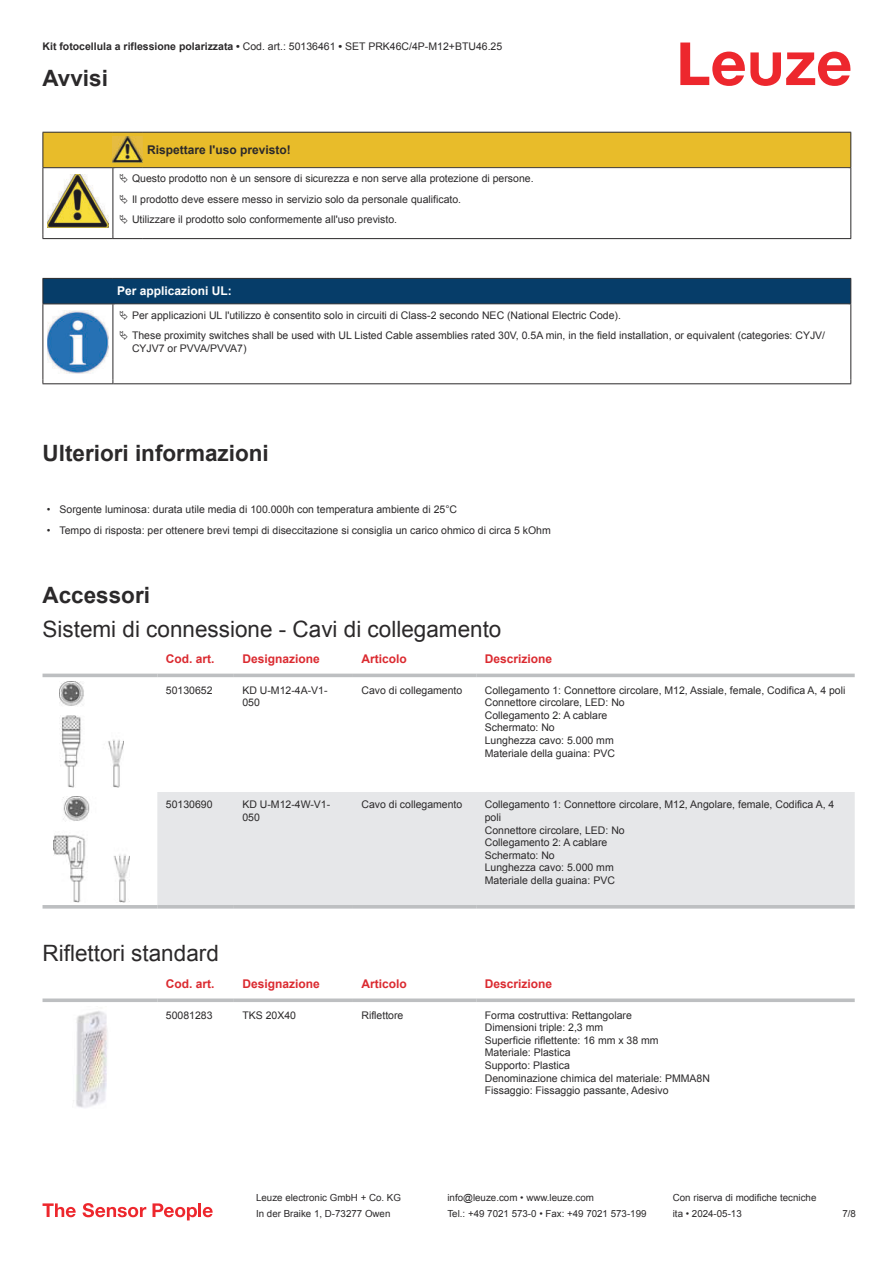
<style>
.page{position:relative;width:893px;height:1263px;background:#fff}
.page>*{position:absolute;margin:0;border:0;box-sizing:border-box;transform-origin:0 0}
.t1{font:22.5px "Arial";color:#2b292a}
.t2{font:700 22.5px "Arial";color:#2b292a}
.t3{font:700 12px "Arial";color:#db2a30}
.t4{font:700 12px "Arial";color:#2b292a}
.t5{font:700 12px "Arial";color:#fff}
.t6{font:10.5px/12.6px "Arial";color:#2b292a}
.t7{font:9.75px "Arial";color:#2b292a}
.s1{font-weight:700}
</style>
<div class="page">
<svg style="left:680px;top:43px;width:170px;height:43px"></svg>
<svg style="left:43px;top:673px;width:812px;height:236px"></svg>
<div style="left:157px;top:792px;width:698px;height:113px;background:#e6e7e9"></div>
<hr style="left:43px;top:674px;width:114px;height:3px;background:#bdbfc1">
<hr style="left:157px;top:674px;width:77px;height:3px;background:#bdbfc1">
<hr style="left:234px;top:674px;width:119px;height:3px;background:#bdbfc1">
<hr style="left:353px;top:674px;width:123px;height:3px;background:#bdbfc1">
<hr style="left:476px;top:674px;width:379px;height:3px;background:#bdbfc1">
<hr style="left:43px;top:905px;width:114px;height:3px;background:#bdbfc1">
<hr style="left:157px;top:905px;width:77px;height:3px;background:#bdbfc1">
<hr style="left:234px;top:905px;width:119px;height:3px;background:#bdbfc1">
<hr style="left:353px;top:905px;width:123px;height:3px;background:#bdbfc1">
<hr style="left:476px;top:905px;width:379px;height:3px;background:#bdbfc1">
<img style="left:59px;top:681px;width:65px;height:107px">
<img style="left:54px;top:796px;width:75px;height:106px">
<svg style="left:43px;top:998px;width:114px;height:4px"></svg>
<svg style="left:157px;top:998px;width:77px;height:4px"></svg>
<svg style="left:234px;top:998px;width:119px;height:4px"></svg>
<svg style="left:353px;top:998px;width:123px;height:4px"></svg>
<svg style="left:476px;top:998px;width:379px;height:4px;background:#c5c7c8"></svg>
<img style="left:73px;top:1011px;width:34px;height:97px">
<svg style="left:43px;top:1203px;width:33px;height:14px"></svg>
<svg style="left:83px;top:1203px;width:63px;height:14px"></svg>
<svg style="left:153px;top:1203px;width:44px;height:17px"></svg>
<hr style="left:198px;top:1203px;width:3px;height:14px;background:#ed272d">
<svg style="left:203px;top:1207px;width:10px;height:10px"></svg>
<hr style="left:43px;top:238px;width:70px;height:1px;background:#2b292a">
<hr style="left:113px;top:238px;width:30px;height:1px;background:#2b292a">
<hr style="left:143px;top:238px;width:708px;height:1px;background:#2b292a">
<hr style="left:43px;top:304px;width:1px;height:75px;background:#2b292a">
<hr style="left:113px;top:304px;width:1px;height:75px;background:#2b292a">
<hr style="left:850px;top:304px;width:1px;height:75px;background:#2b292a">
<hr style="left:43px;top:383px;width:70px;height:1px;background:#2b292a">
<hr style="left:113px;top:383px;width:738px;height:1px;background:#2b292a">
<img style="left:47px;top:358px;width:58px;height:15px">
<svg style="left:43px;top:132px;width:808px;height:106px"></svg>
<svg style="left:43px;top:278px;width:808px;height:80px"></svg>
<p class="t6" style="left:43px;top:41px;width:461px"><span class="s1">Kit fotocellula a riflessione polarizzata •</span> Cod. art.: 50136461 <span class="s1">•</span> SET PRK46C/4P-M12+BTU46.25</p>
<h1 class="t2" style="left:43px;top:70px;width:67px">Avvisi</h1>
<p class="t4" style="left:147px;top:145px;width:145px">Rispettare l'uso previsto!</p>
<p class="t6" style="left:132px;top:170px;width:403px;line-height:20.2px">Questo prodotto non è un sensore di sicurezza e non serve alla protezione di persone.<br>Il prodotto deve essere messo in servizio solo da personale qualificato.<br>Utilizzare il prodotto solo conformemente all'uso previsto.</p>
<p class="t5" style="left:117px;top:287px;width:116px">Per applicazioni UL:</p>
<p class="t6" style="left:132px;top:306px;width:695px;line-height:20.2px">Per applicazioni UL l'utilizzo è consentito solo in circuiti di Class-2 secondo NEC (National Electric Code).<br>These proximity switches shall be used with UL Listed Cable assemblies rated 30V, 0.5A min, in the field installation, or equivalent (categories: CYJV/</p>
<p class="t6" style="left:132px;top:342px;width:116px">CYJV7 or PVVA/PVVA7)</p>
<h1 class="t2" style="left:43px;top:444px;width:228px">Ulteriori informazioni</h1>
<p class="t6" style="left:47px;top:504px;width:412px">• Sorgente luminosa: durata utile media di 100.000h con temperatura ambiente di 25°C</p>
<p class="t6" style="left:47px;top:525px;width:506px">• Tempo di risposta: per ottenere brevi tempi di diseccitazione si consiglia un carico ohmico di circa 5 kOhm</p>
<h1 class="t2" style="left:43px;top:586px;width:109px">Accessori</h1>
<h1 class="t1" style="left:43px;top:620px;width:460px">Sistemi di connessione - Cavi di collegamento</h1>
<p class="t3" style="left:166px;top:654px;width:50px">Cod. art.</p>
<p class="t3" style="left:242px;top:654px;width:79px">Designazione</p>
<p class="t3" style="left:361px;top:654px;width:47px">Articolo</p>
<p class="t3" style="left:485px;top:654px;width:69px">Descrizione</p>
<p class="t6" style="left:166px;top:685px;width:48px">50130652</p>
<p class="t6" style="left:242px;top:685px;width:87px">KD U-M12-4A-V1-<br>050</p>
<p class="t6" style="left:361px;top:685px;width:102px">Cavo di collegamento</p>
<p class="t6" style="left:485px;top:685px;width:362px">Collegamento 1: Connettore circolare, M12, Assiale, female, Codifica A, 4 poli Connettore circolare, LED: No<br>Collegamento 2: A cablare<br>Schermato: No<br>Lunghezza cavo: 5.000 mm<br>Materiale della guaina: PVC</p>
<p class="t6" style="left:166px;top:799px;width:48px">50130690</p>
<p class="t6" style="left:242px;top:799px;width:89px">KD U-M12-4W-V1-<br>050</p>
<p class="t6" style="left:361px;top:799px;width:102px">Cavo di collegamento</p>
<p class="t6" style="left:485px;top:799px;width:351px">Collegamento 1: Connettore circolare, M12, Angolare, female, Codifica A, 4 poli<br>Connettore circolare, LED: No<br>Collegamento 2: A cablare<br>Schermato: No<br>Lunghezza cavo: 5.000 mm<br>Materiale della guaina: PVC</p>
<h1 class="t1" style="left:43px;top:945px;width:178px">Riflettori standard</h1>
<p class="t3" style="left:166px;top:979px;width:50px">Cod. art.</p>
<p class="t3" style="left:242px;top:979px;width:79px">Designazione</p>
<p class="t3" style="left:361px;top:979px;width:47px">Articolo</p>
<p class="t3" style="left:485px;top:979px;width:69px">Descrizione</p>
<p class="t6" style="left:166px;top:1009px;width:48px">50081283</p>
<p class="t6" style="left:242px;top:1009px;width:55px">TKS 20X40</p>
<p class="t6" style="left:361px;top:1009px;width:44px">Riflettore</p>
<p class="t6" style="left:485px;top:1009px;width:227px">Forma costruttiva: Rettangolare<br>Dimensioni triple: 2,3 mm<br>Superficie riflettente: 16 mm x 38 mm<br>Materiale: Plastica<br>Supporto: Plastica<br>Denominazione chimica del materiale: PMMA8N<br>Fissaggio: Fissaggio passante, Adesivo</p>
<p class="t7" style="left:256px;top:1194px;width:146px">Leuze electronic GmbH + Co. KG</p>
<p class="t7" style="left:447px;top:1194px;width:148px">info@leuze.com • www.leuze.com</p>
<p class="t7" style="left:673px;top:1194px;width:145px">Con riserva di modifiche tecniche</p>
<p class="t7" style="left:256px;top:1210px;width:136px">In der Braike 1, D-73277 Owen</p>
<p class="t7" style="left:447px;top:1210px;width:201px">Tel.: +49 7021 573-0 • Fax: +49 7021 573-199</p>
<p class="t7" style="left:673px;top:1210px;width:70px">ita • 2024-05-13</p>
<p class="t7" style="left:842px;top:1210px;width:15px">7 /8</p>
</div>
